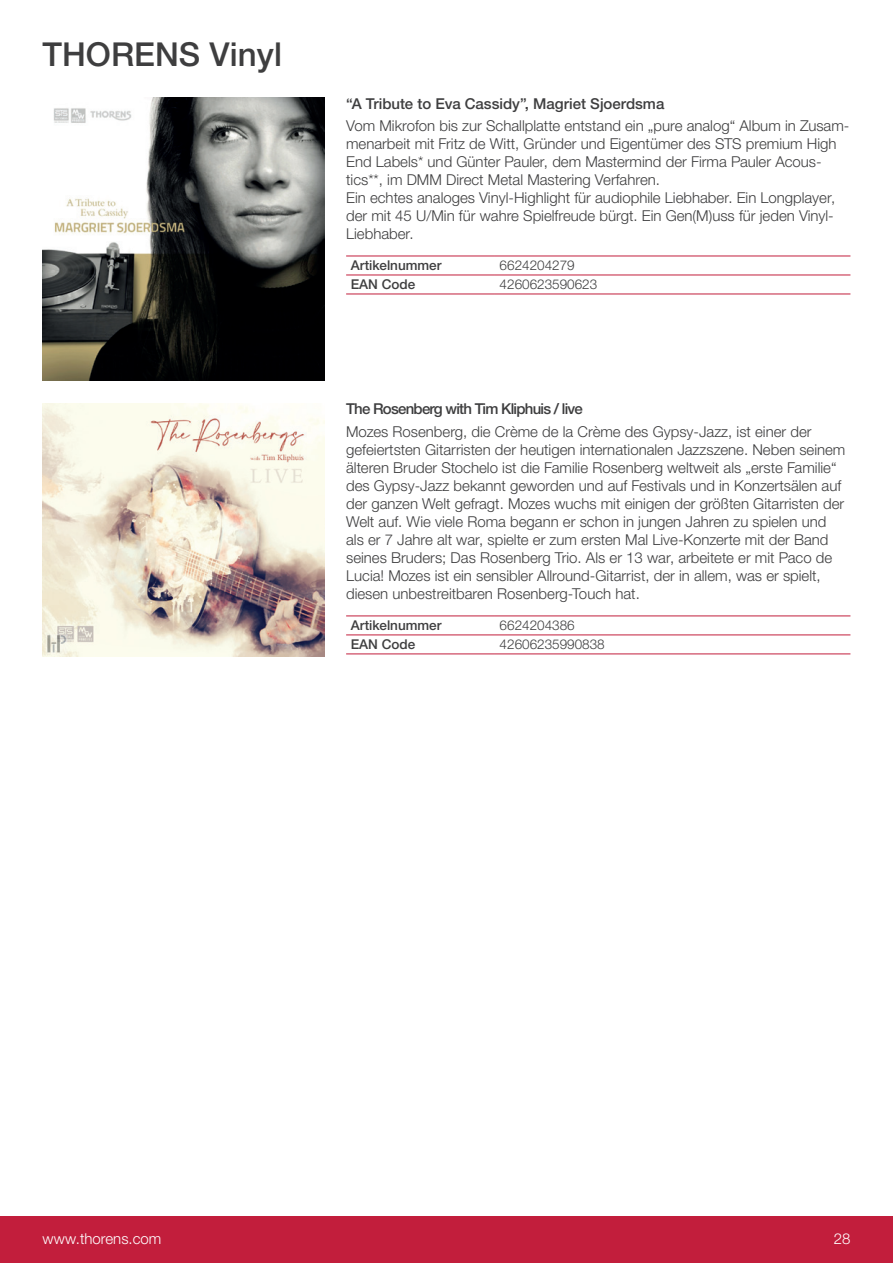
<style>
.page{position:relative;width:893px;height:1263px;background:#fff}
.page>*{position:absolute;margin:0;border:0;box-sizing:border-box;transform-origin:0 0}
.t1{font:500 33px "Helvetica Neue LTW1 G";color:#3e3e3f}
.t2{font:300 15px/18px "Helvetica Neue LTW1 G";color:#3e3e3f}
.t3{font:500 15px "Helvetica Neue LTW1 G";letter-spacing:-.01em;color:#3e3e3f}
.t4{font:500 15px "Helvetica Neue LTW1 G";letter-spacing:-.05em;color:#3e3e3f}
.t5{font:300 15px "Helvetica Neue LTW1 G";color:#fff}
.t6{font:300 13.5px "Helvetica Neue LTW1 G";color:#3e3e3f}
.t7{font:500 13.5px "Helvetica Neue LTW1 G";color:#3e3e3f}
</style>
<div class="page">
<div style="left:0;top:1216px;width:893px;height:47px;background:#c21e3c"></div>
<img style="left:43px;top:98px;width:282px;height:283px">
<hr style="left:346px;top:256px;width:149px;height:1px;background:#c21e3c">
<hr style="left:495px;top:256px;width:355px;height:1px;background:#c21e3c">
<hr style="left:346px;top:275px;width:149px;height:1px;background:#c21e3c">
<hr style="left:495px;top:275px;width:355px;height:1px;background:#c21e3c">
<hr style="left:346px;top:294px;width:149px;height:1px;background:#c21e3c">
<hr style="left:495px;top:294px;width:355px;height:1px;background:#c21e3c">
<hr style="left:346px;top:616px;width:149px;height:1px;background:#c21e3c">
<hr style="left:495px;top:616px;width:355px;height:1px;background:#c21e3c">
<hr style="left:346px;top:635px;width:149px;height:1px;background:#c21e3c">
<hr style="left:495px;top:635px;width:355px;height:1px;background:#c21e3c">
<hr style="left:346px;top:654px;width:149px;height:1px;background:#c21e3c">
<hr style="left:495px;top:654px;width:355px;height:1px;background:#c21e3c">
<img style="left:43px;top:404px;width:282px;height:253px">
<h1 class="t1" style="left:43px;top:35px;width:241px">THORENS Vinyl</h1>
<p class="t3" style="left:346px;top:94px;width:320px">“A Tribute to Eva Cassidy”, Magriet Sjoerdsma</p>
<p class="t2" style="left:346px;top:116px;width:505px">Vom Mikrofon bis zur Schallplatte entstand ein „pure analog“ Album in Zusam&shy;menarbeit mit Fritz de Witt, Gründer und Eigentümer des STS premium High End Labels* und Günter Pauler, dem Mastermind der Firma Pauler Acous&shy;tics**, im DMM Direct Metal Mastering Verfahren.<br>Ein echtes analoges Vinyl-Highlight für audiophile Liebhaber. Ein Longplayer, der mit 45 U/Min für wahre Spielfreude bürgt. Ein Gen(M)uss für jeden Vinyl-Liebhaber.</p>
<p class="t7" style="left:351px;top:257px;width:92px">Artikelnummer</p>
<p class="t6" style="left:500px;top:257px;width:77px">6624204279</p>
<p class="t7" style="left:351px;top:276px;width:66px">EAN Code</p>
<p class="t6" style="left:500px;top:276px;width:99px">4260623590623</p>
<p class="t4" style="left:346px;top:400px;width:238px">The Rosenberg with Tim Kliphuis / live</p>
<p class="t2" style="left:346px;top:422px;width:501px">Mozes Rosenberg, die Crème de la Crème des Gypsy-Jazz, ist einer der gefeiertsten Gitarristen der heutigen internationalen Jazzszene. Neben seinem älteren Bruder Stochelo ist die Familie Rosenberg weltweit als „erste Familie“ des Gypsy-Jazz bekannt geworden und auf Festivals und in Konzertsälen auf der ganzen Welt gefragt. Mozes wuchs mit einigen der größten Gitarristen der Welt auf. Wie viele Roma begann er schon in jungen Jahren zu spielen und als er 7 Jahre alt war, spielte er zum ersten Mal Live-Konzerte mit der Band seines Bruders; Das Rosenberg Trio. Als er 13 war, arbeitete er mit Paco de Lucia! Mozes ist ein sensibler Allround-Gitarrist, der in allem, was er spielt, diesen unbestreitbaren Rosenberg-Touch hat.</p>
<p class="t7" style="left:351px;top:617px;width:92px">Artikelnummer</p>
<p class="t6" style="left:500px;top:617px;width:77px">6624204386</p>
<p class="t7" style="left:351px;top:636px;width:66px">EAN Code</p>
<p class="t6" style="left:500px;top:636px;width:107px">42606235990838</p>
<p class="t5" style="left:43px;top:1229px;width:120px">www.thorens.com</p>
<p class="t5" style="left:834px;top:1229px;width:18px">28</p>
</div>
